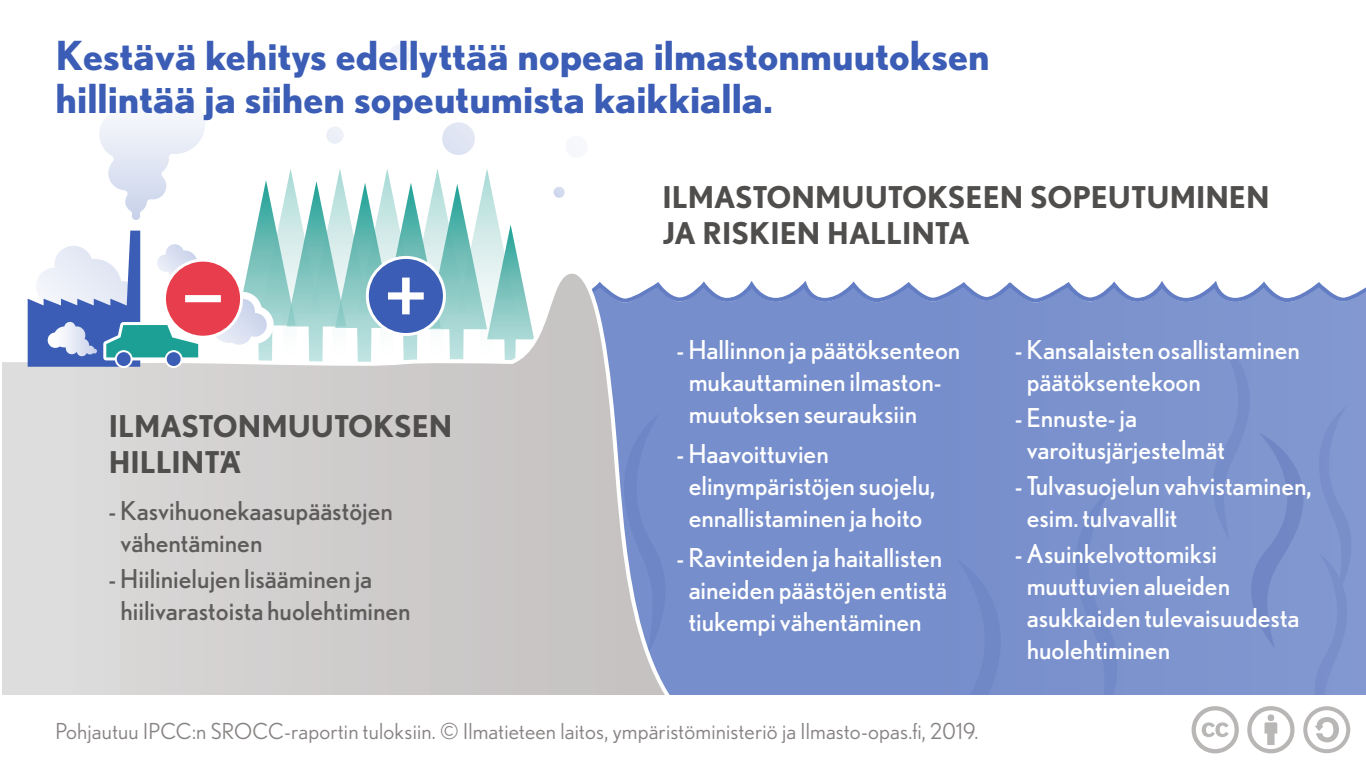
<style>
.page{position:relative;width:1366px;height:768px;background:#fff}
.page>*{position:absolute;margin:0;border:0;box-sizing:border-box;transform-origin:0 0}
.t1{font:700 40px/43px "Nobel";color:#3b5db5}
.t2{font:700 30px/36px "Nobel";color:#504e4d}
.t3{font:26px/32px "Nobel";color:#fff}
.t4{font:26px/32px "Nobel";color:#5e5b5b}
.t5{font:22px "Nobel";letter-spacing:.01em;color:#888383}
</style>
<div class="page">
<div style="left:389px;top:44px;width:22px;height:22px;background:#f3f5fa;border-radius:50%"></div>
<div style="left:566px;top:136px;width:22px;height:22px;background:#f6f8fb;border-radius:50%"></div>
<svg style="left:554px;top:187px;width:11px;height:11px"></svg>
<div style="left:744px;top:305px;width:622px;height:390px;background:#778fcc"></div>
<svg style="left:744px;top:281px;width:622px;height:24px"></svg>
<div style="left:1076px;top:489px;width:41px;height:206px;background:#7b92cd"></div>
<svg style="left:2px;top:273px;width:742px;height:422px;background:#c1c4cf"></svg>
<div style="left:948px;top:558px;width:53px;height:137px;background:#778ecc"></div>
<svg style="left:28px;top:65px;width:506px;height:308px"></svg>
<svg style="left:1192px;top:339px;width:159px;height:414px;background:#8da0d1"></svg>
<h1 class="t1" style="left:56px;top:33px;width:936px">Kestävä kehitys edellyttää nopeaa ilmastonmuutoksen hillintää ja siihen sopeutumista kaikkialla.</h1>
<p class="t2" style="left:109px;top:407px;width:345px">ILMASTONMUUTOKSEN<br>HILLINTÄ</p>
<p class="t4" style="left:121px;top:494px;width:274px;text-indent:-12px">- Kasvihuonekaasupäästöjen vähentäminen</p>
<p class="t4" style="left:121px;top:562px;width:292px;text-indent:-12px">- Hiilinielujen lisääminen ja hiilivarastoista huolehtiminen</p>
<p class="t2" style="left:663px;top:179px;width:609px">ILMASTONMUUTOKSEEN SOPEUTUMINEN<br>JA RISKIEN HALLINTA</p>
<p class="t3" style="left:689px;top:333px;width:273px;text-indent:-12px">- Hallinnon ja päätöksenteon mukauttaminen ilmaston&shy;muutoksen seurauksiin</p>
<p class="t3" style="left:689px;top:437px;width:248px;text-indent:-12px">- Haavoittuvien elinympäristöjen suojelu, ennallistaminen ja hoito</p>
<p class="t3" style="left:677px;top:541px;width:272px;text-align:center">- Ravinteiden ja haitallisten aineiden päästöjen entistä tiukempi vähentäminen</p>
<p class="t3" style="left:1027px;top:333px;width:275px;text-indent:-12px">- Kansalaisten osallistaminen päätöksentekoon</p>
<p class="t3" style="left:1027px;top:401px;width:200px;text-indent:-12px">- Ennuste- ja varoitusjärjestelmät</p>
<p class="t3" style="left:1027px;top:469px;width:286px;text-indent:-12px">- Tulvasuojelun vahvistaminen, esim. tulvavallit</p>
<p class="t3" style="left:1027px;top:537px;width:274px;text-indent:-12px">- Asuinkelvottomiksi muuttuvien alueiden asukkaiden tulevaisuudesta huolehtiminen</p>
<p class="t5" style="left:56px;top:718px;width:924px">Pohjautuu IPCC:n SROCC-raportin tuloksiin. © Ilmatieteen laitos, ympäristöministeriö ja Ilmasto-opas.fi, 2019.</p>
</div>
